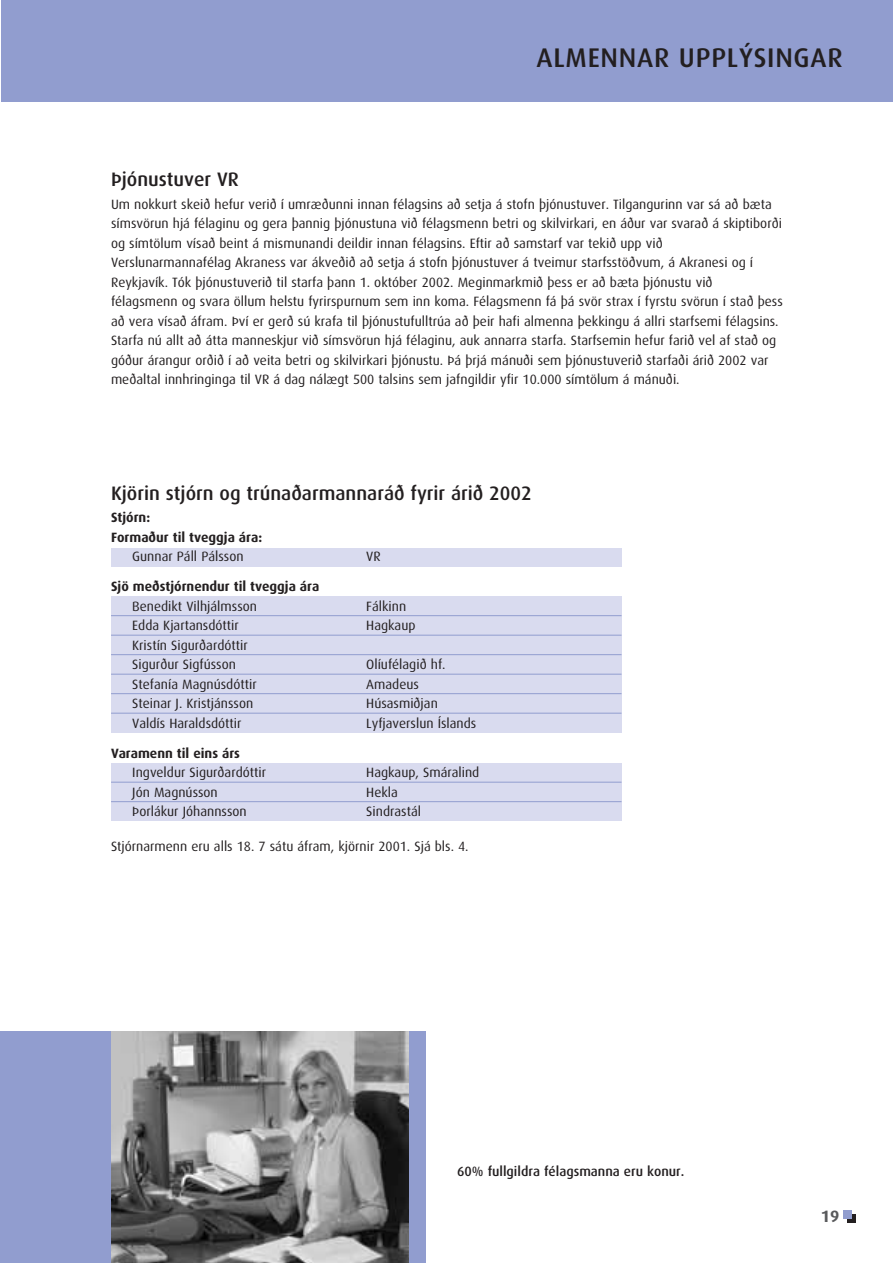
<style>
.page{position:relative;width:893px;height:1263px;background:#fff}
.page>*{position:absolute;margin:0;border:0;box-sizing:border-box;transform-origin:0 0}
.t1{font:500 27px "Dax";letter-spacing:.025em;color:#231f20}
.t2{font:500 19.5px "Dax";color:#231f20}
.t3{font:700 16.5px "Dax";color:#58595b}
.t4{font:13.5px/19.5px "Dax";color:#231f20}
.t5{font:700 13.5px/19.5px "Dax";color:#231f20}
.t6{font:500 13.5px "Dax";color:#231f20}
</style>
<div class="page">
<div style="left:111px;top:596px;width:510px;height:136px;background:#d9dbef"></div>
<div style="left:111px;top:548px;width:510px;height:18px;background:#d9dbef"></div>
<div style="left:111px;top:763px;width:510px;height:58px;background:#d9dbef"></div>
<div style="left:1px;top:1031px;width:425px;height:231px;background:#919dcf"></div>
<svg style="left:847px;top:1214px;width:8px;height:8px"></svg>
<div style="left:843px;top:1210px;width:8px;height:8px;background:#919dcf"></div>
<div style="left:1px;top:0;width:891px;height:102px;background:#919dcf"></div>
<img style="left:111px;top:1031px;width:298px;height:231px">
<hr style="left:111px;top:615px;width:510px;height:1px;background:#919dcf">
<hr style="left:111px;top:635px;width:510px;height:1px;background:#919dcf">
<hr style="left:111px;top:654px;width:510px;height:1px;background:#919dcf">
<hr style="left:111px;top:674px;width:510px;height:1px;background:#919dcf">
<hr style="left:111px;top:693px;width:510px;height:1px;background:#919dcf">
<hr style="left:111px;top:713px;width:510px;height:1px;background:#919dcf">
<hr style="left:111px;top:782px;width:510px;height:1px;background:#919dcf">
<hr style="left:111px;top:801px;width:510px;height:1px;background:#919dcf">
<h1 class="t1" style="left:536px;top:46px;width:308px">ALMENNAR UPPL†SINGAR</h1>
<h2 class="t2" style="left:111px;top:171px;width:129px">fijónustuver VR</h2>
<p class="t4" style="left:111px;top:195px;width:673px">Um nokkurt skei› hefur veri› í umræ›unni innan félagsins a› setja á stofn fljónustuver. Tilgangurinn var sá a› bæta símsvörun hjá félaginu og gera flannig fljónustuna vi› félagsmenn betri og skilvirkari, en á›ur var svara› á skiptibor›i og símtölum vísa› beint á mismunandi deildir innan félagsins. Eftir a› samstarf var teki› upp vi› Verslunarmannafélag Akraness var ákve›i› a› setja á stofn fljónustuver á tveimur starfsstö›vum, á Akranesi og í Reykjavík. Tók fljónustuveri› til starfa flann 1. október 2002. Meginmarkmi› fless er a› bæta fljónustu vi›<br>félagsmenn og svara öllum helstu fyrirspurnum sem inn koma. Félagsmenn fá flá svör strax í fyrstu svörun í sta› fless a› vera vísa› áfram. fiví er ger› sú krafa til fljónustufulltrúa a› fleir hafi almenna flekkingu á allri starfsemi félagsins.<br>Starfa nú allt a› átta manneskjur vi› símsvörun hjá félaginu, auk annarra starfa. Starfsemin hefur fari› vel af sta› og gó›ur árangur or›i› í a› veita betri og skilvirkari fljónustu. fiá flrjá mánu›i sem fljónustuveri› starfa›i ári› 2002 var me›altal innhringinga til VR á dag nálægt 500 talsins sem jafngildir yfir 10.000 símtölum á mánu›i.</p>
<h2 class="t2" style="left:111px;top:484px;width:422px">Kjörin stjórn og trúna›armannará› fyrir ári› 2002</h2>
<p class="t5" style="left:111px;top:509px;width:153px">Stjórn:<br>Forma›ur til tveggja ára:</p>
<p class="t4" style="left:132px;top:548px;width:113px">Gunnar Páll Pálsson</p>
<p class="t4" style="left:366px;top:548px;width:16px">VR</p>
<p class="t5" style="left:111px;top:578px;width:210px">Sjö me›stjórnendur til tveggja ára</p>
<p class="t4" style="left:132px;top:597px;width:126px">Benedikt Vilhjálmsson</p>
<p class="t4" style="left:366px;top:597px;width:41px">Fálkinn</p>
<p class="t4" style="left:132px;top:617px;width:108px">Edda Kjartansdóttir</p>
<p class="t4" style="left:366px;top:617px;width:51px">Hagkaup</p>
<p class="t4" style="left:132px;top:636px;width:117px">Kristín Sigur›ardóttir<br>Sigur›ur Sigfússon</p>
<p class="t4" style="left:366px;top:656px;width:81px">Olíufélagi› hf.</p>
<p class="t4" style="left:132px;top:675px;width:126px">Stefanía Magnúsdóttir</p>
<p class="t4" style="left:366px;top:675px;width:54px">Amadeus</p>
<p class="t4" style="left:132px;top:695px;width:122px">Steinar J. Kristjánsson</p>
<p class="t4" style="left:366px;top:695px;width:73px">Húsasmi›jan</p>
<p class="t4" style="left:132px;top:714px;width:111px">Valdís Haraldsdóttir</p>
<p class="t4" style="left:366px;top:714px;width:112px">Lyfjaverslun Íslands</p>
<p class="t5" style="left:111px;top:744px;width:130px">Varamenn til eins árs</p>
<p class="t4" style="left:132px;top:764px;width:135px">Ingveldur Sigur›ardóttir</p>
<p class="t4" style="left:366px;top:764px;width:115px">Hagkaup, Smáralind</p>
<p class="t4" style="left:132px;top:783px;width:87px">Jón Magnússon</p>
<p class="t4" style="left:366px;top:783px;width:33px">Hekla</p>
<p class="t4" style="left:132px;top:803px;width:116px">fiorlákur Jóhannsson</p>
<p class="t4" style="left:366px;top:803px;width:56px">Sindrastál</p>
<p class="t4" style="left:111px;top:837px;width:359px">Stjórnarmenn eru alls 18. 7 sátu áfram, kjörnir 2001. Sjá bls. 4.</p>
<p class="t6" style="left:457px;top:1166px;width:229px">60% fullgildra félagsmanna eru konur.</p>
<p class="t3" style="left:820px;top:1209px;width:20px">19</p>
</div>
